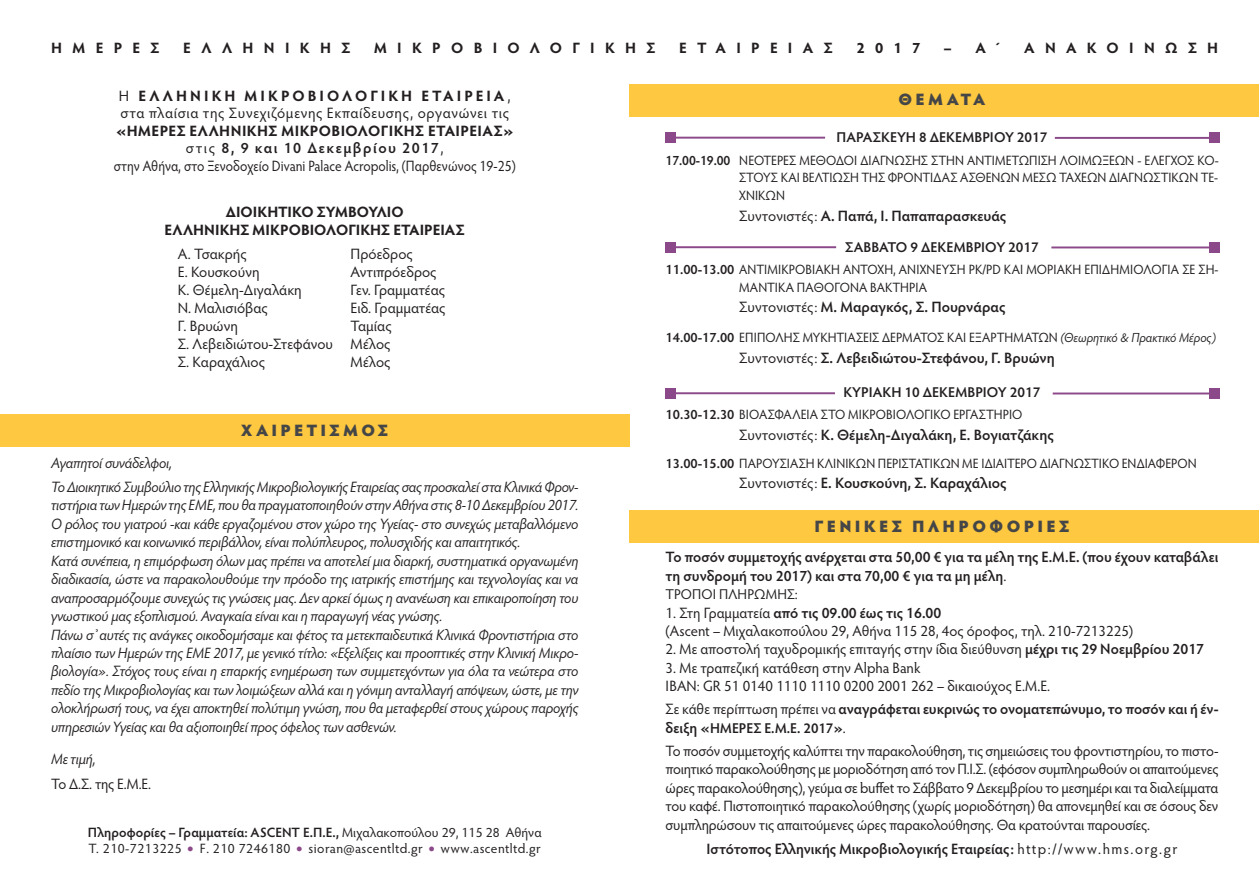
<style>
.page{position:relative;width:1259px;height:893px;background:#fff}
.page>*{position:absolute;margin:0;border:0;box-sizing:border-box;transform-origin:0 0}
.t1{font:900 16.5px "Hypatia Sans Pro";letter-spacing:.2em;color:#454647}
.t2{font:italic 15px/18.5px "Hypatia Sans Pro";letter-spacing:-.01em;color:#231f20}
.t3{font:15px/18.5px "Hypatia Sans Pro";color:#231f20}
.t4{font:600 15px/18.5px "Hypatia Sans Pro";letter-spacing:-.005em;color:#231f20}
.t5{font:15px/17.5px "Hypatia Sans Pro";letter-spacing:.04em;color:#231f20}
.t6{font:700 15px/18px "Hypatia Sans Pro";color:#231f20;text-align:center}
.t7{font:700 15px "Hypatia Sans Pro";letter-spacing:.69em;color:#231f20}
.t8{font:700 15px "Hypatia Sans Pro";letter-spacing:.685em;color:#231f20}
.t9{font:700 15px "Hypatia Sans Pro";letter-spacing:.31em;color:#231f20}
.t10{font:600 14.25px "Hypatia Sans Pro";color:#231f20}
.t11{font:14.25px "Hypatia Sans Pro";letter-spacing:.01em;color:#231f20}
.t12{font:13.5px/17.7px "Hypatia Sans Pro";letter-spacing:.005em;color:#231f20;text-align:justify;scale:.95 1}
.t13{font:13.5px/16.5px "Hypatia Sans Pro";letter-spacing:.035em;color:#231f20}
.s1{font-weight:700}
.s2{font-weight:600}
.s3{font-size:25.5px;color:#8c498a}
.s4{font-weight:400}
.s5{font-style:italic;font-size:13.2px}
.s6{font-size:15px}
.s7{font-weight:400;font-size:15px}
</style>
<div class="page">
<div style="left:0;top:414px;width:629px;height:33px;background:#fec840"></div>
<div style="left:629px;top:510px;width:630px;height:32px;background:#fec840"></div>
<div style="left:629px;top:84px;width:630px;height:33px;background:#fec840"></div>
<hr style="left:666px;top:137px;width:159px;height:2px;background:#8c498a">
<div style="left:665px;top:132px;width:11px;height:11px;background:#8c498a"></div>
<hr style="left:1054px;top:137px;width:164px;height:2px;background:#8c498a">
<div style="left:1208px;top:132px;width:11px;height:11px;background:#8c498a"></div>
<hr style="left:666px;top:246px;width:170px;height:2px;background:#8c498a">
<div style="left:665px;top:242px;width:11px;height:11px;background:#8c498a"></div>
<hr style="left:1051px;top:246px;width:167px;height:2px;background:#8c498a">
<div style="left:1208px;top:242px;width:11px;height:11px;background:#8c498a"></div>
<hr style="left:666px;top:392px;width:169px;height:2px;background:#8c498a">
<div style="left:665px;top:388px;width:11px;height:11px;background:#8c498a"></div>
<hr style="left:1052px;top:392px;width:166px;height:2px;background:#8c498a">
<div style="left:1208px;top:388px;width:11px;height:11px;background:#8c498a"></div>
<p class="t9" style="left:51px;top:41px;width:110px">ΗΜΕΡΕΣ</p>
<p class="t7" style="left:183px;top:41px;width:169px">ΕΛΛΗΝΙΚΗΣ</p>
<p class="t7" style="left:374px;top:41px;width:283px">ΜΙΚΡΟΒΙΟΛΟΓΙΚΗΣ</p>
<p class="t8" style="left:679px;top:41px;width:155px">ΕΤΑΙΡΕΙΑΣ</p>
<p class="t9" style="left:856px;top:41px;width:65px">2017</p>
<p class="t9" style="left:944px;top:41px;width:58px">– A΄</p>
<p class="t8" style="left:1024px;top:41px;width:195px">ΑΝΑΚΟΙΝΩΣΗ</p>
<p class="t5" style="left:119px;top:88px;width:393px">Η <span class="s1">ΕΛΛΗΝΙΚΗ ΜΙΚΡΟΒΙΟΛΟΓΙΚΗ ΕΤΑΙΡΕΙΑ</span>, στα πλαίσια της Συνεχιζόμενης Εκπαίδευσης, οργανώνει τις</p>
<p class="t3" style="left:114px;top:124px;width:403px;line-height:17.5px;text-align:center"><span class="s1">«ΗΜΕΡΕΣ ΕΛΛΗΝΙΚΗΣ ΜΙΚΡΟΒΙΟΛΟΓΙΚΗΣ ΕΤΑΙΡΕΙΑΣ» </span>στις <span class="s2">8, 9 και 10 Δεκεμβρίου 2017</span>,<br>στην Αθήνα, στο Ξενοδοχείο Divani Palace Acropolis, (Παρθενώνος 19-25)</p>
<p class="t6" style="left:165px;top:204px;width:302px">ΔΙΟΙΚΗΤΙΚΟ ΣΥΜΒΟΥΛΙΟ<br>ΕΛΛΗΝΙΚΗΣ ΜΙΚΡΟΒΙΟΛΟΓΙΚΗΣ ΕΤΑΙΡΕΙΑΣ</p>
<p class="t3" style="left:178px;top:246px;width:70px">Α. Τσακρής</p>
<p class="t3" style="left:351px;top:246px;width:64px">Πρόεδρος</p>
<p class="t3" style="left:178px;top:264px;width:83px">Ε. Κουσκούνη</p>
<p class="t3" style="left:351px;top:264px;width:87px">Αντιπρόεδρος</p>
<p class="t3" style="left:178px;top:282px;width:126px">Κ. Θέμελη-Διγαλάκη</p>
<p class="t3" style="left:351px;top:282px;width:96px">Γεν. Γραμματέας</p>
<p class="t3" style="left:178px;top:300px;width:91px">Ν. Μαλισιόβας</p>
<p class="t3" style="left:351px;top:300px;width:96px">Ειδ. Γραμματέας</p>
<p class="t3" style="left:178px;top:318px;width:62px">Γ. Βρυώνη</p>
<p class="t3" style="left:178px;top:318px;width:215px;line-height:18px;text-align:justify;text-indent:173px">Ταμίας Σ. Λεβειδιώτου-Στεφάνου Μέλος Σ. Καραχάλιος</p>
<p class="t3" style="left:351px;top:354px;width:41px">Μέλος</p>
<p class="t1" style="left:241px;top:423px;width:148px">ΧΑΙΡΕΤΙΣΜΟΣ</p>
<p class="t2" style="left:51px;top:452px;width:529px;line-height:24.5px">Aγαπητοί συνάδελφοι,<br>Το Διοικητικό Συμβούλιο της Ελληνικής Μικροβιολογικής Εταιρείας σας προσκαλεί στα Κλινικά Φρον-</p>
<p class="t2" style="left:51px;top:498px;width:529px">τιστήρια των Ημερών της ΕΜΕ, που θα πραγματοποιηθούν στην Αθήνα στις 8-10 Δεκεμβρίου 2017.<br>Ο ρόλος του γιατρού -και κάθε εργαζομένου στον χώρο της Υγείας- στο συνεχώς μεταβαλλόμενο επιστημονικό και κοινωνικό περιβάλλον, είναι πολύπλευρος, πολυσχιδής και απαιτητικός.<br>Κατά συνέπεια, η επιμόρφωση όλων μας πρέπει να αποτελεί μια διαρκή, συστηματικά οργανωμένη διαδικασία, ώστε να παρακολουθούμε την πρόοδο της ιατρικής επιστήμης και τεχνολογίας και να αναπροσαρμόζουμε συνεχώς τις γνώσεις μας. Δεν αρκεί όμως η ανανέωση και επικαιροποίηση του γνωστικού μας εξοπλισμού. Αναγκαία είναι και η παραγωγή νέας γνώσης.<br>Πάνω σ’ αυτές τις ανάγκες οικοδομήσαμε και φέτος τα μετεκπαιδευτικά Κλινικά Φροντιστήρια στο πλαίσιο των Ημερών της ΕΜΕ 2017, με γενικό τίτλο: «Εξελίξεις και προοπτικές στην Κλινική Μικρο&shy;βιολογία». Στόχος τους είναι η επαρκής ενημέρωση των συμμετεχόντων για όλα τα νεώτερα στο πεδίο της Μικροβιολογίας και των λοιμώξεων αλλά και η γόνιμη ανταλλαγή απόψεων, ώστε, με την ολοκλήρωσή τους, να έχει αποκτηθεί πολύτιμη γνώση, που θα μεταφερθεί στους χώρους παροχής υπηρεσιών Υγείας και θα αξιοποιηθεί προς όφελος των ασθενών.</p>
<p class="t2" style="left:51px;top:751px;width:46px">Με τιμή,</p>
<p class="t3" style="left:51px;top:776px;width:101px">Το Δ.Σ. της Ε.Μ.Ε.</p>
<p class="t13" style="left:88px;top:825px;width:455px"><span class="s2">Πληροφορίες – Γραμματεία: ASCENT Ε.Π.Ε.,</span> Μιχαλακοπούλου 29, 115 28 Αθήνα<br>Τ. 210-7213225 <span class="s3">•</span> F. 210 7246180 <span class="s3">•</span> sioran@ascentltd.gr <span class="s3">•</span> www.ascentltd.gr</p>
<p class="t1" style="left:898px;top:93px;width:89px">ΘΕΜΑΤΑ</p>
<p class="t10" style="left:836px;top:132px;width:212px">ΠΑΡΑΣΚΕΥΗ 8 ΔΕΚΕΜΒΡΙΟΥ 2017</p>
<p class="t12" style="left:739px;top:152px;width:506px;text-indent:-73px"><span class="s2">17.00-19.00</span> ΝΕΟΤΕΡΕΣ ΜΕΘΟΔΟΙ ΔΙΑΓΝΩΣΗΣ ΣΤΗΝ ΑΝΤΙΜΕΤΩΠΙΣΗ ΛΟΙΜΩΞΕΩΝ - ΕΛΕΓΧΟΣ ΚΟ-ΣΤΟΥΣ ΚΑΙ ΒΕΛΤΙΩΣΗ ΤΗΣ ΦΡΟΝΤΙΔΑΣ ΑΣΘΕΝΩΝ ΜΕΣΩ ΤΑΧΕΩΝ ΔΙΑΓΝΩΣΤΙΚΩΝ ΤΕ-ΧΝΙΚΩΝ</p>
<p class="t4" style="left:739px;top:208px;width:269px"><span class="s4">Συντονιστές:</span> Α. Παπά, Ι. Παπαπαρασκευάς</p>
<p class="t10" style="left:845px;top:241px;width:195px">ΣΑΒΒΑΤΟ 9 ΔΕΚΕΜΒΡΙΟΥ 2017</p>
<p class="t12" style="left:739px;top:262px;width:506px;text-indent:-74px"><span class="s2">11.00-13.00</span> ΑΝΤΙΜΙΚΡΟΒΙΑΚΗ ΑΝΤΟΧΗ, ΑΝΙΧΝΕΥΣΗ PK/PD ΚΑΙ ΜΟΡΙΑΚΗ ΕΠΙΔΗΜΙΟΛΟΓΙΑ ΣΕ ΣΗ-<br>ΜΑΝΤΙΚΑ ΠΑΘΟΓΟΝΑ ΒΑΚΤΗΡΙΑ</p>
<p class="t4" style="left:739px;top:300px;width:268px"><span class="s4">Συντονιστές:</span> Μ. Μαραγκός, Σ. Πουρνάρας</p>
<p class="t12" style="left:665px;top:330px;width:581px"><span class="s2">14.00-17.00</span> ΕΠΙΠΟΛΗΣ ΜΥΚΗΤΙΑΣΕΙΣ ΔΕΡΜΑΤΟΣ ΚΑΙ ΕΞΑΡΤΗΜΑΤΩΝ <span class="s5">(Θεωρητικό &amp; Πρακτικό Μέρος)</span></p>
<p class="t4" style="left:739px;top:350px;width:317px"><span class="s4">Συντονιστές:</span> Σ. Λεβειδιώτου-Στεφάνου, Γ. Βρυώνη</p>
<p class="t10" style="left:843px;top:386px;width:198px">ΚΥΡΙΑΚΗ 10 ΔΕΚΕΜΒΡΙΟΥ 2017</p>
<p class="t12" style="left:665px;top:407px;width:377px"><span class="s2">10.30-12.30</span> ΒΙΟΑΣΦΑΛΕΙΑ ΣΤΟ ΜΙΚΡΟΒΙΟΛΟΓΙΚΟ ΕΡΓΑΣΤΗΡΙΟ</p>
<p class="t4" style="left:739px;top:427px;width:316px"><span class="s4">Συντονιστές:</span> Κ. Θέμελη-Διγαλάκη, Ε. Βογιατζάκης</p>
<p class="t12" style="left:665px;top:455px;width:560px"><span class="s2">13.00-15.00</span> ΠΑΡΟΥΣΙΑΣΗ ΚΛΙΝΙΚΩΝ ΠΕΡΙΣΤΑΤΙΚΩΝ ΜΕ ΙΔΙΑΙΤΕΡΟ ΔΙΑΓΝΩΣΤΙΚΟ ΕΝΔΙΑΦΕΡΟΝ</p>
<p class="t4" style="left:739px;top:475px;width:269px"><span class="s4">Συντονιστές:</span> Ε. Κουσκούνη, Σ. Καραχάλιος</p>
<p class="t1" style="left:814px;top:520px;width:256px">ΓΕΝΙΚΕΣ ΠΛΗΡΟΦΟΡΙΕΣ</p>
<p class="t4" style="left:665px;top:549px;width:554px">Το ποσόν συμμετοχής ανέρχεται στα 50,00 € για τα μέλη της Ε.Μ.Ε. (που έχουν καταβάλει τη συνδρομή του 2017) και στα 70,00 € για τα μη μέλη<span class="s4">.</span></p>
<p class="t11" style="left:665px;top:589px;width:134px">ΤΡΟΠΟΙ ΠΛΗΡΩΜΗΣ<span class="s6">:</span></p>
<p class="t3" style="left:665px;top:605px;width:469px">1. Στη Γραμματεία <span class="s2">από τις 09.00 έως τις 16.00<br></span>(Ascent – Μιχαλακοπούλου 29, Αθήνα 115 28, 4ος όροφος, τηλ. 210-7213225)</p>
<p class="t3" style="left:665px;top:642px;width:540px">2. Με αποστολή ταχυδρομικής επιταγής στην ίδια διεύθυνση <span class="s2">μέχρι τις 29 Νοεμβρίου 2017</span></p>
<p class="t3" style="left:665px;top:660px;width:386px">3. Με τραπεζική κατάθεση στην Alpha Bank<br>IBAN: GR 51 0140 1110 1110 0200 2001 262 – δικαιούχος Ε.Μ.Ε.</p>
<p class="t4" style="left:665px;top:701px;width:554px"><span class="s4">Σε κάθε περίπτωση πρέπει να</span> αναγράφεται ευκρινώς το ονοματεπώνυμο, το ποσόν και ή έν-</p>
<p class="t10" style="left:665px;top:722px;width:182px"><span class="s6">δειξη «</span>ΗΜΕΡΕΣ Ε.Μ.Ε. 2017<span class="s6">»</span><span class="s7">.</span></p>
<p class="t3" style="left:665px;top:743px;width:554px;text-align:justify">Το ποσόν συμμετοχής καλύπτει την παρακολούθηση, τις σημειώσεις του φροντιστηρίου, το πιστο&shy;ποιητικό παρακολούθησης με μοριοδότηση από τον Π.Ι.Σ. (εφόσον συμπληρωθούν οι απαιτούμενες ώρες παρακολούθησης), γεύμα σε buffet το Σάββατο 9 Δεκεμβρίου το μεσημέρι και τα διαλείμματα του καφέ. Πιστοποιητικό παρακολούθησης (χωρίς μοριοδότηση) θα απονεμηθεί και σε όσους δεν συμπληρώσουν τις απαιτούμενες ώρες παρακολούθησης. Θα κρατούνται παρουσίες.</p>
<p class="t4" style="left:706px;top:841px;width:472px">Ιστότοπος Ελληνικής Μικροβιολογικής Εταιρείας: <span class="s4">http://www.hms.org.gr</span></p>
</div>
